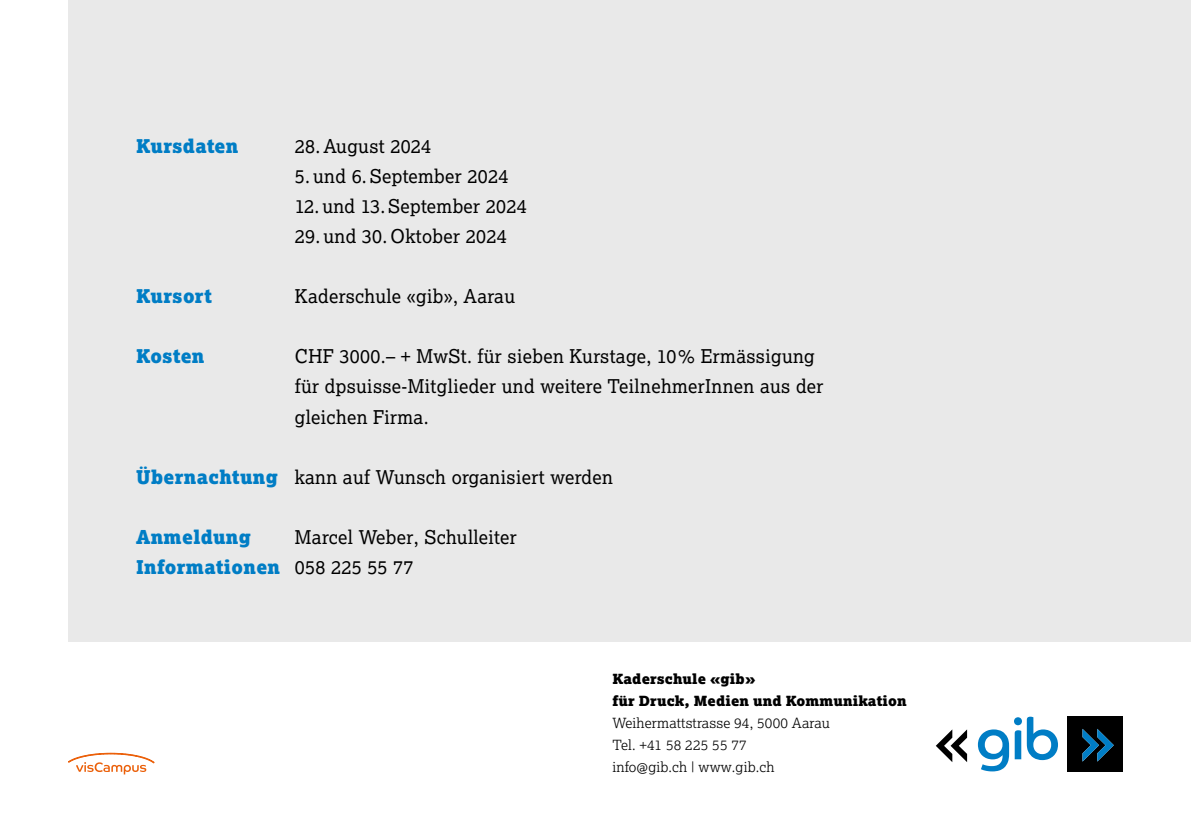
<style>
.page{position:relative;width:1191px;height:840px;background:#fff}
.page>*{position:absolute;margin:0;border:0;box-sizing:border-box;transform-origin:0 0}
.t1{font:19px/30px "Lexia";letter-spacing:.02em;color:#000;scale:.96 1}
.t2{font:900 19px "Lexia";letter-spacing:.02em;color:#007dc5;scale:.96 1}
.t3{font:300 14px/22px "Lexia";letter-spacing:.01em;color:#000}
.t4{font:900 14px/22px "Lexia";letter-spacing:.01em;color:#000}
.s1{font-weight:900;color:#007dc5}
</style>
<div class="page">
<div style="left:68px;top:0;width:1123px;height:641px;background:#e9e9e9"></div>
<svg style="left:68px;top:752px;width:86px;height:22px"></svg>
<div style="left:1067px;top:716px;width:56px;height:55px;background:#000"></div>
<svg style="left:935px;top:729px;width:32px;height:32px"></svg>
<svg style="left:1082px;top:729px;width:31px;height:32px"></svg>
<svg style="left:978px;top:716px;width:80px;height:55px"></svg>
<p class="t2" style="left:136px;top:134px;width:108px">Kursdaten</p>
<p class="t1" style="left:295px;top:131px;width:143px">28. August 2024</p>
<p class="t1" style="left:295px;top:161px;width:224px">5. und 6. September 2024</p>
<p class="t1" style="left:295px;top:191px;width:243px">12. und 13. September 2024</p>
<p class="t1" style="left:295px;top:221px;width:222px">29. und 30. Oktober 2024</p>
<p class="t2" style="left:136px;top:284px;width:80px">Kursort</p>
<p class="t1" style="left:295px;top:281px;width:231px">Kaderschule «gib», Aarau</p>
<p class="t2" style="left:136px;top:344px;width:73px">Kosten</p>
<p class="t1" style="left:295px;top:341px;width:552px">CHF 3000.– + MwSt. für sieben Kurstage, 10% Ermässigung für dpsuisse-Mitglieder und weitere TeilnehmerInnen aus der gleichen Firma.</p>
<p class="t1" style="left:136px;top:461px;width:498px"><span class="s1">Übernachtung</span> kann auf Wunsch organisiert werden</p>
<p class="t2" style="left:136px;top:524px;width:121px">Anmeldung</p>
<p class="t1" style="left:136px;top:521px;width:398px;text-indent:159px">Marcel Weber, Schulleiter<br><span class="s1">Informationen</span> 058 225 55 77</p>
<p class="t4" style="left:612px;top:666px;width:296px">Kaderschule «gib»<br>für Druck, Medien und Kommunikation</p>
<p class="t3" style="left:612px;top:711px;width:219px">Weihermattstrasse 94, 5000 Aarau<br>Tel. +41 58 225 55 77<br>info@gib.ch | www.gib.ch</p>
</div>
